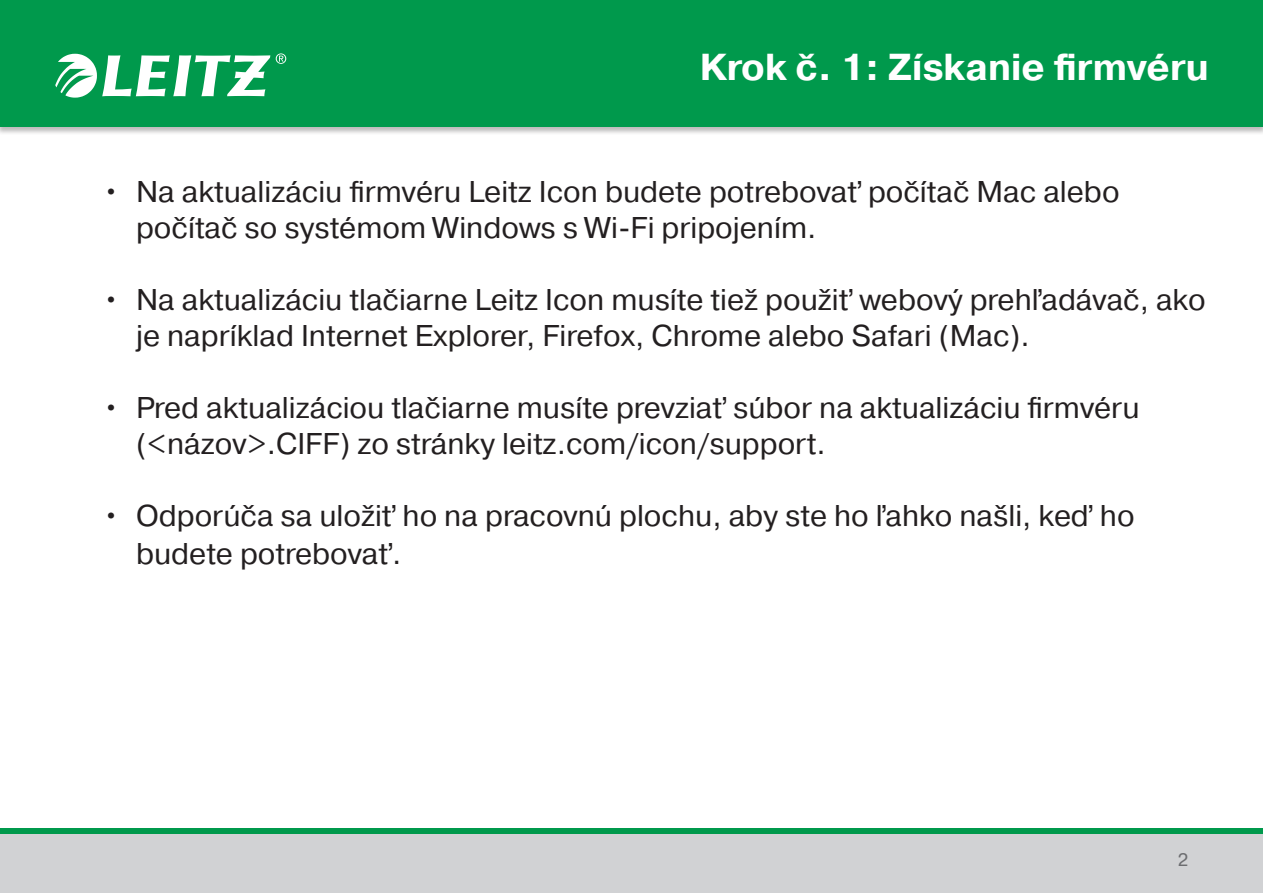
<style>
.page{position:relative;width:1263px;height:893px;background:#fff}
.page>*{position:absolute;margin:0;border:0;box-sizing:border-box;transform-origin:0 0}
.t1{font:700 37.5px "Pragmatica";color:#fff}
.t2{font:30px/36px "Pragmatica";color:#231f20}
.t3{font:18px "Pragmatica";color:#6c6d70}
</style>
<div class="page">
<div style="left:0;top:0;width:1263px;height:135px;background:#231f20;opacity:.3"></div>
<div style="left:0;top:0;width:1263px;height:126px;background:#00994c"></div>
<img style="left:55px;top:53px;width:231px;height:45px">
<div style="left:0;top:828px;width:1263px;height:6px;background:#00994c"></div>
<div style="left:0;top:834px;width:1263px;height:59px;background:#d1d2d4"></div>
<p class="t1" style="left:700px;top:43px;width:511px">Krok č. 1: Získanie firmvéru</p>
<p class="t2" style="left:136px;top:174px;width:985px;text-indent:-34px">• Na aktualizáciu firmvéru Leitz Icon budete potrebovať počítač Mac alebo počítač so systémom Windows s Wi-Fi pripojením.</p>
<p class="t2" style="left:136px;top:282px;width:1071px;text-indent:-34px">• Na aktualizáciu tlačiarne Leitz Icon musíte tiež použiť webový prehľadávač, ako je napríklad Internet Explorer, Firefox, Chrome alebo Safari (Mac).</p>
<p class="t2" style="left:136px;top:390px;width:1005px;text-indent:-34px">• Pred aktualizáciou tlačiarne musíte prevziať súbor na aktualizáciu firmvéru (&lt;názov&gt;.CIFF) zo stránky leitz.com/icon/support.</p>
<p class="t2" style="left:136px;top:497px;width:1000px;line-height:37.8px;text-indent:-34px">• Odporúča sa uložiť ho na pracovnú plochu, aby ste ho ľahko našli, keď ho budete potrebovať.</p>
<p class="t3" style="left:1178px;top:849px;width:12px">2</p>
</div>
